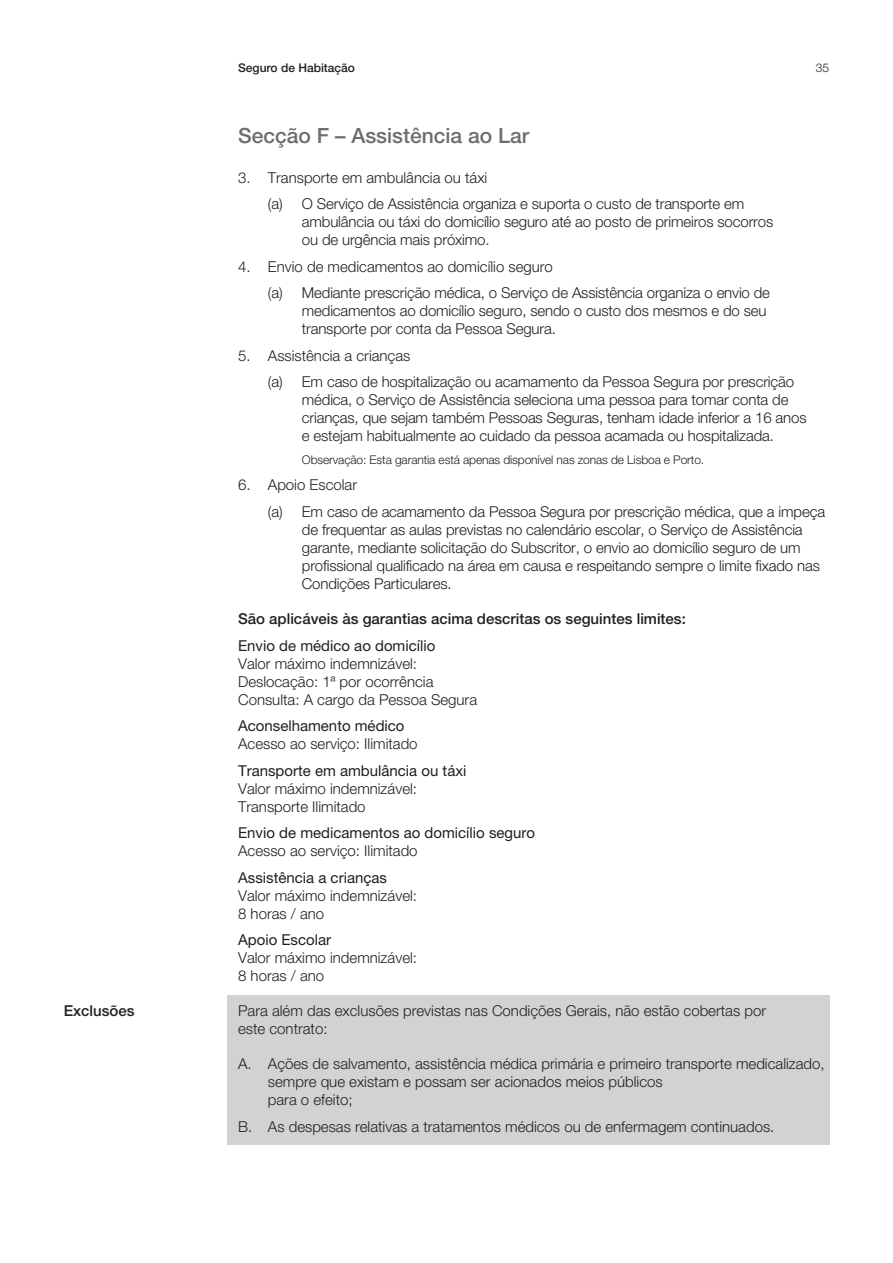
<style>
.page{position:relative;width:893px;height:1263px;background:#fff}
.page>*{position:absolute;margin:0;border:0;box-sizing:border-box;transform-origin:0 0}
.t1{font:500 21px "Helvetica Neue LT Std";color:#6c6d70}
.Body_Copy_title{font:300 15px/18px "Helvetica Neue LT Std";letter-spacing:-.01em;color:#231f20}
.Body_Copy_title-2{font:500 15px "Helvetica Neue LT Std";color:#231f20}
.Body_Copy_title-3{font:15px/18px "Helvetica Neue LT Std";color:#231f20}
.Body_Copy_title-4{font:300 12px "Helvetica Neue LT Std";letter-spacing:-.01em;color:#231f20}
.t2{font:500 12px "Helvetica Neue LT Std";color:#231f20}
.s1{font-weight:400}
.s2{font-weight:300}
</style>
<div class="page">
<div style="left:227px;top:996px;width:602px;height:149px;background:#d1d2d4"></div>
<p class="t2" style="left:238px;top:61px;width:118px">Seguro de Habitação</p>
<p class="Body_Copy_title-4" style="left:816px;top:61px;width:15px">35</p>
<p class="t1" style="left:238px;top:123px;width:293px">Secção F – Assistência ao Lar</p>
<p class="Body_Copy_title" style="left:238px;top:168px;width:251px">3. Transporte em ambulância ou táxi</p>
<p class="Body_Copy_title" style="left:302px;top:194px;width:473px;text-indent:-34px">(a) O Serviço de Assistência organiza e suporta o custo de transporte em ambulância ou táxi do domicílio seguro até ao posto de primeiros socorros ou de urgência mais próximo.</p>
<p class="Body_Copy_title" style="left:238px;top:257px;width:316px">4. Envio de medicamentos ao domicílio seguro</p>
<p class="Body_Copy_title" style="left:302px;top:283px;width:470px;text-indent:-34px">(a) Mediante prescrição médica, o Serviço de Assistência organiza o envio de medicamentos ao domicílio seguro, sendo o custo dos mesmos e do seu transporte por conta da Pessoa Segura.</p>
<p class="Body_Copy_title" style="left:238px;top:346px;width:174px">5. Assistência a crianças</p>
<p class="Body_Copy_title" style="left:302px;top:372px;width:506px;text-indent:-34px">(a) Em caso de hospitalização ou acamamento da Pessoa Segura por prescrição médica, o Serviço de Assistência seleciona uma pessoa para tomar conta de crianças, que sejam também Pessoas Seguras, tenham idade inferior a 16 anos e estejam habitualmente ao cuidado da pessoa acamada ou hospitalizada.</p>
<p class="Body_Copy_title-4" style="left:302px;top:452px;width:404px">Observação: Esta garantia está apenas disponível nas zonas de Lisboa e Porto.</p>
<p class="Body_Copy_title" style="left:238px;top:476px;width:120px">6. Apoio Escolar</p>
<p class="Body_Copy_title" style="left:302px;top:502px;width:525px;text-indent:-34px">(a) Em caso de acamamento da Pessoa Segura por prescrição médica, que a impeça de frequentar as aulas previstas no calendário escolar, o Serviço de Assistência garante, mediante solicitação do Subscritor, o envio ao domicílio seguro de um profissional qualificado na área em causa e respeitando sempre o limite fixado nas Condições Particulares.</p>
<p class="Body_Copy_title-2" style="left:238px;top:610px;width:449px">São aplicáveis às garantias acima descritas os seguintes limites:</p>
<p class="Body_Copy_title" style="left:238px;top:636px;width:240px"><span class="s1">Envio de médico ao domicílio<br></span>Valor máximo indemnizável:<br>Deslocação: 1ª por ocorrência<br>Consulta: A cargo da Pessoa Segura</p>
<p class="Body_Copy_title" style="left:238px;top:716px;width:181px"><span class="s1">Aconselhamento médico<br></span>Acesso ao serviço: Ilimitado</p>
<p class="Body_Copy_title" style="left:238px;top:761px;width:230px"><span class="s1">Transporte em ambulância ou táxi<br></span>Valor máximo indemnizável:<br>Transporte Ilimitado</p>
<p class="Body_Copy_title-3" style="left:238px;top:823px;width:299px">Envio de medicamentos ao domicílio seguro<br><span class="s2">Acesso ao serviço: Ilimitado</span></p>
<p class="Body_Copy_title" style="left:238px;top:868px;width:180px"><span class="s1">Assistência a crianças<br></span>Valor máximo indemnizável:<br>8 horas / ano</p>
<p class="Body_Copy_title" style="left:238px;top:930px;width:180px"><span class="s1">Apoio Escolar<br></span>Valor máximo indemnizável:<br>8 horas / ano</p>
<p class="Body_Copy_title-2" style="left:64px;top:1002px;width:72px">Exclusões</p>
<p class="Body_Copy_title" style="left:238px;top:1001px;width:529px">Para além das exclusões previstas nas Condições Gerais, não estão cobertas por este contrato:</p>
<p class="Body_Copy_title" style="left:268px;top:1054px;width:558px;text-indent:-30px">A. Ações de salvamento, assistência médica primária e primeiro transporte medicalizado, sempre que existam e possam ser acionados meios públicos<br>para o efeito;</p>
<p class="Body_Copy_title" style="left:238px;top:1117px;width:538px">B. As despesas relativas a tratamentos médicos ou de enfermagem continuados.</p>
</div>
